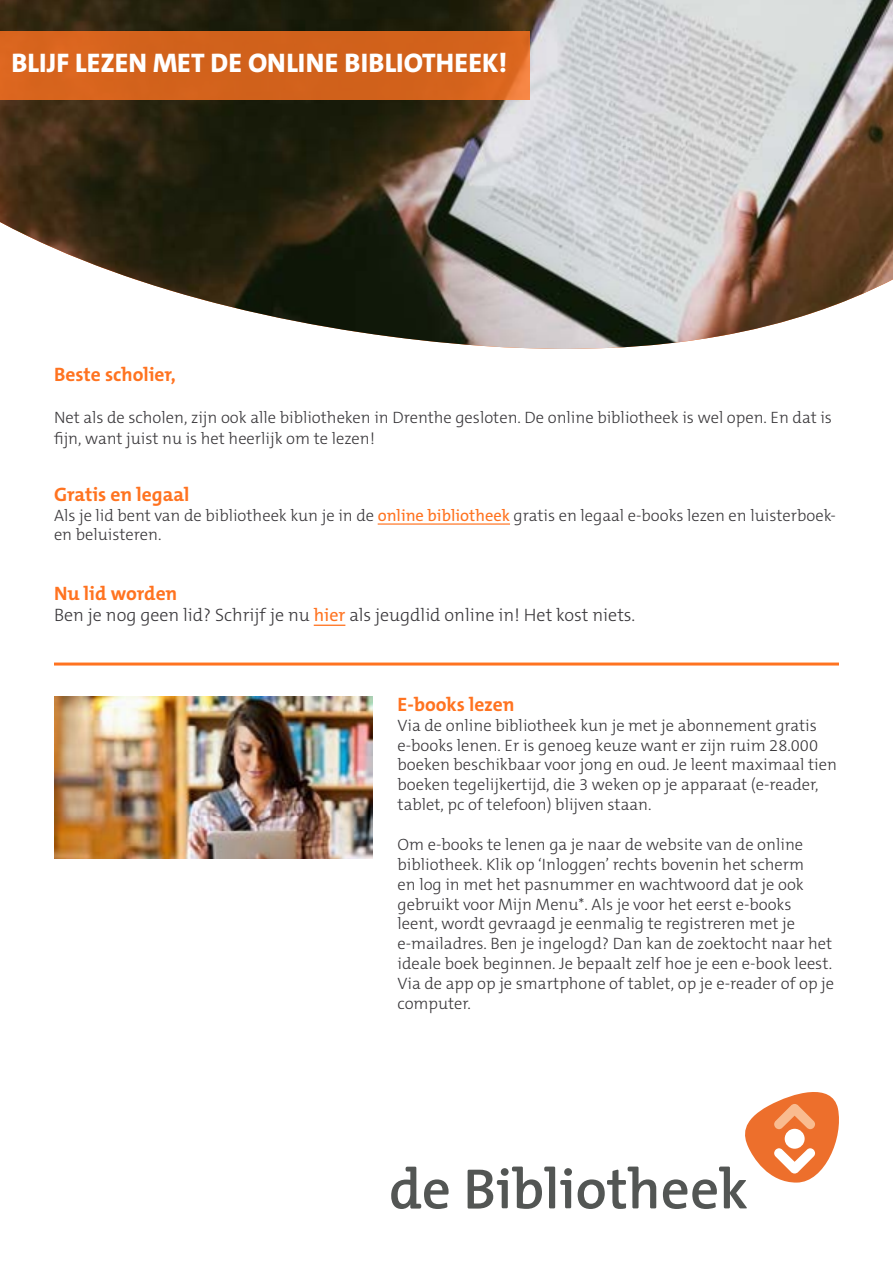
<style>
.page{position:relative;width:893px;height:1263px;background:#fff}
.page>*{position:absolute;margin:0;border:0;box-sizing:border-box;transform-origin:0 0}
.t1{font:800 27px "The Mix C5";color:#fff}
.t2{font:700 19.5px "The Mix C5";color:#ff7320}
.t3{font:300 18px "The Mix C5";color:#39373a}
.t4{font:300 16.5px/19.8px "The Mix C5";color:#39373a}
.s1{font-weight:400;color:#ff7320}
</style>
<div class="page">
<img style="left:0;top:0;width:893px;height:349px">
<div style="left:0;top:32px;width:529px;height:68px;background:#d2621c"></div>
<hr style="left:54px;top:662px;width:785px;height:3px;background:#ff7320">
<hr style="left:378px;top:523px;width:132px;height:2px;background:#ff7320">
<hr style="left:314px;top:625px;width:31px;height:1px;background:#ff7320">
<img style="left:54px;top:697px;width:319px;height:162px">
<svg style="left:391px;top:1166px;width:58px;height:43px"></svg>
<svg style="left:578px;top:1166px;width:78px;height:43px"></svg>
<svg style="left:468px;top:1166px;width:103px;height:43px"></svg>
<svg style="left:663px;top:1092px;width:176px;height:117px"></svg>
<h1 class="t1" style="left:12px;top:46px;width:497px">BLIJF LEZEN MET DE ONLINE BIBLIOTHEEK!</h1>
<p class="t2" style="left:54px;top:362px;width:123px">Beste scholier,</p>
<p class="t4" style="left:54px;top:407px;width:779px;line-height:21.6px">Net als de scholen, zijn ook alle bibliotheken in Drenthe gesloten. De online bibliotheek is wel open. En dat is fijn, want juist nu is het heerlijk om te lezen!</p>
<p class="t2" style="left:54px;top:482px;width:137px">Gratis en legaal</p>
<p class="t4" style="left:54px;top:505px;width:783px">Als je lid bent van de bibliotheek kun je in de <span class="s1">online bibliotheek</span> gratis en legaal e-books lezen en luisterboek&shy;en beluisteren.</p>
<p class="t2" style="left:54px;top:581px;width:125px">Nu lid worden</p>
<p class="t3" style="left:54px;top:604px;width:583px">Ben je nog geen lid? Schrijf je nu <span class="s1">hier</span> als jeugdlid online in! Het kost niets.</p>
<p class="t2" style="left:398px;top:692px;width:119px">E-books lezen</p>
<p class="t4" style="left:398px;top:715px;width:441px">Via de online bibliotheek kun je met je abonnement gratis e-books lenen. Er is genoeg keuze want er zijn ruim 28.000 boeken beschikbaar voor jong en oud. Je leent maximaal tien boeken tegelijkertijd, die 3 weken op je apparaat (e-reader, tablet, pc of telefoon) blijven staan.</p>
<p class="t4" style="left:398px;top:835px;width:438px">Om e-books te lenen ga je naar de website van de online bibliotheek. Klik op ‘Inloggen’ rechts bovenin het scherm<br>en log in met het pasnummer en wachtwoord dat je ook gebruikt voor Mijn Menu*. Als je voor het eerst e-books leent, wordt gevraagd je eenmalig te registreren met je e-mailadres. Ben je ingelogd? Dan kan de zoektocht naar het ideale boek beginnen. Je bepaalt zelf hoe je een e-book leest.<br>Via de app op je smartphone of tablet, op je e-reader of op je computer.</p>
</div>
